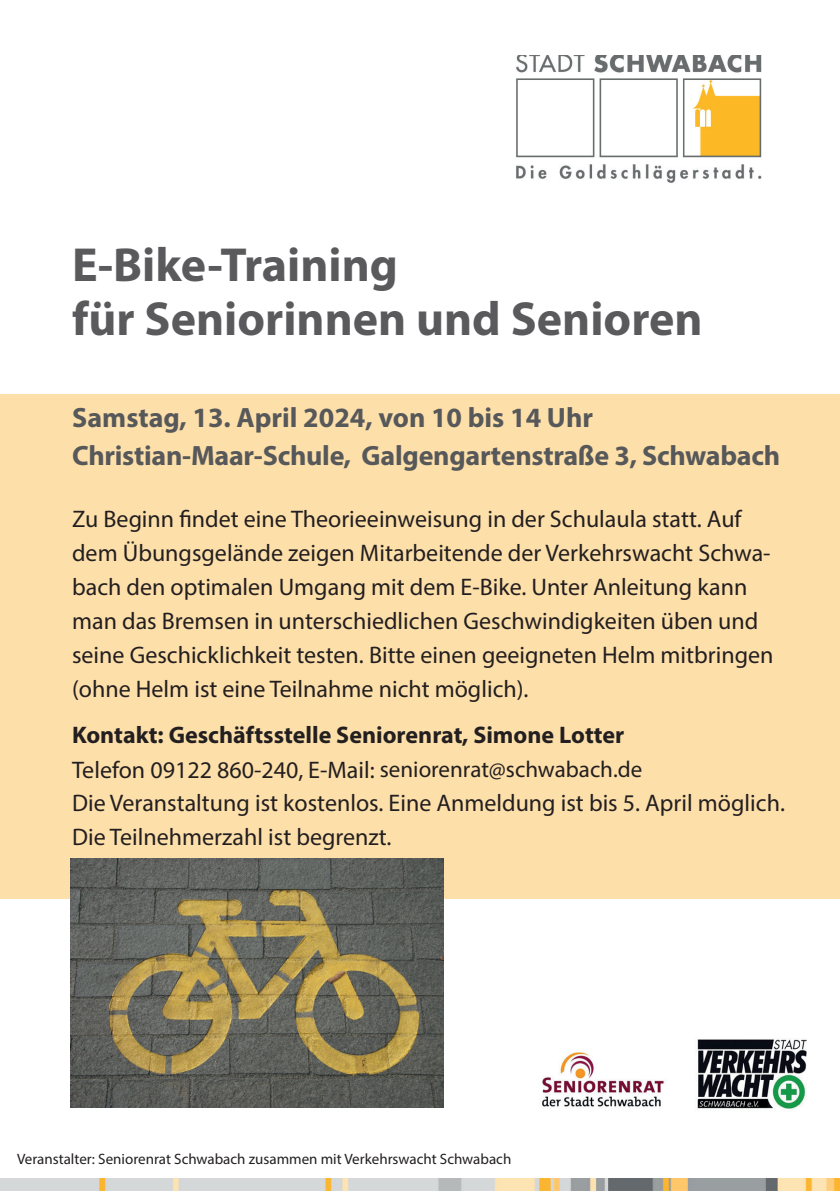
<style>
.page{position:relative;width:840px;height:1191px;background:#fff}
.page>*{position:absolute;margin:0;border:0;box-sizing:border-box;transform-origin:0 0}
.t1{font:700 48px/54px "Myriad Pro";color:#5a5a5d}
.t2{font:700 28px/38px "Myriad Pro";letter-spacing:-.01em;color:#57585a}
.t3{font:24px/34px "Myriad Pro";color:#231f20}
.t4{font:15px "Myriad Pro";color:#231f20}
.s1{font-weight:700}
.s2{font-size:23px}
</style>
<div class="page">
<div style="left:0;top:394px;width:839px;height:505px;background:#fddfaa"></div>
<img style="left:0;top:1178px;width:839px;height:13px">
<img style="left:516px;top:55px;width:245px;height:128px">
<img style="left:542px;top:1052px;width:122px;height:55px">
<img style="left:71px;top:858px;width:372px;height:249px">
<img style="left:697px;top:1039px;width:110px;height:70px">
<h1 class="t1" style="left:72px;top:236px;width:631px">E-Bike-Training<br>für Seniorinnen und Senioren</h1>
<p class="t2" style="left:72px;top:397px;width:709px">Samstag, 13. April 2024, von 10 bis 14 Uhr<br>Christian-Maar-Schule, Galgengartenstraße 3, Schwabach</p>
<p class="t3" style="left:72px;top:502px;width:702px">Zu Beginn findet eine Theorieeinweisung in der Schulaula statt. Auf dem Übungsgelände zeigen Mitarbeitende der Verkehrswacht Schwa&shy;bach den optimalen Umgang mit dem E-Bike. Unter Anleitung kann man das Bremsen in unterschiedlichen Geschwindigkeiten üben und seine Geschicklichkeit testen. Bitte einen geeigneten Helm mitbringen (ohne Helm ist eine Teilnahme nicht möglich).</p>
<p class="t3" style="left:72px;top:718px;width:714px"><span class="s1">Kontakt: Geschäftsstelle Seniorenrat, Simone Lotter<br></span>Telefon 09122 860-240, E-Mail: <span class="s2">seniorenrat@schwabach.de<br></span>Die Veranstaltung ist kostenlos. Eine Anmeldung ist bis 5. April möglich.<br>Die Teilnehmerzahl ist begrenzt.</p>
<p class="t4" style="left:17px;top:1149px;width:495px">Veranstalter: Seniorenrat Schwabach zusammen mit Verkehrswacht Schwabach</p>
</div>
